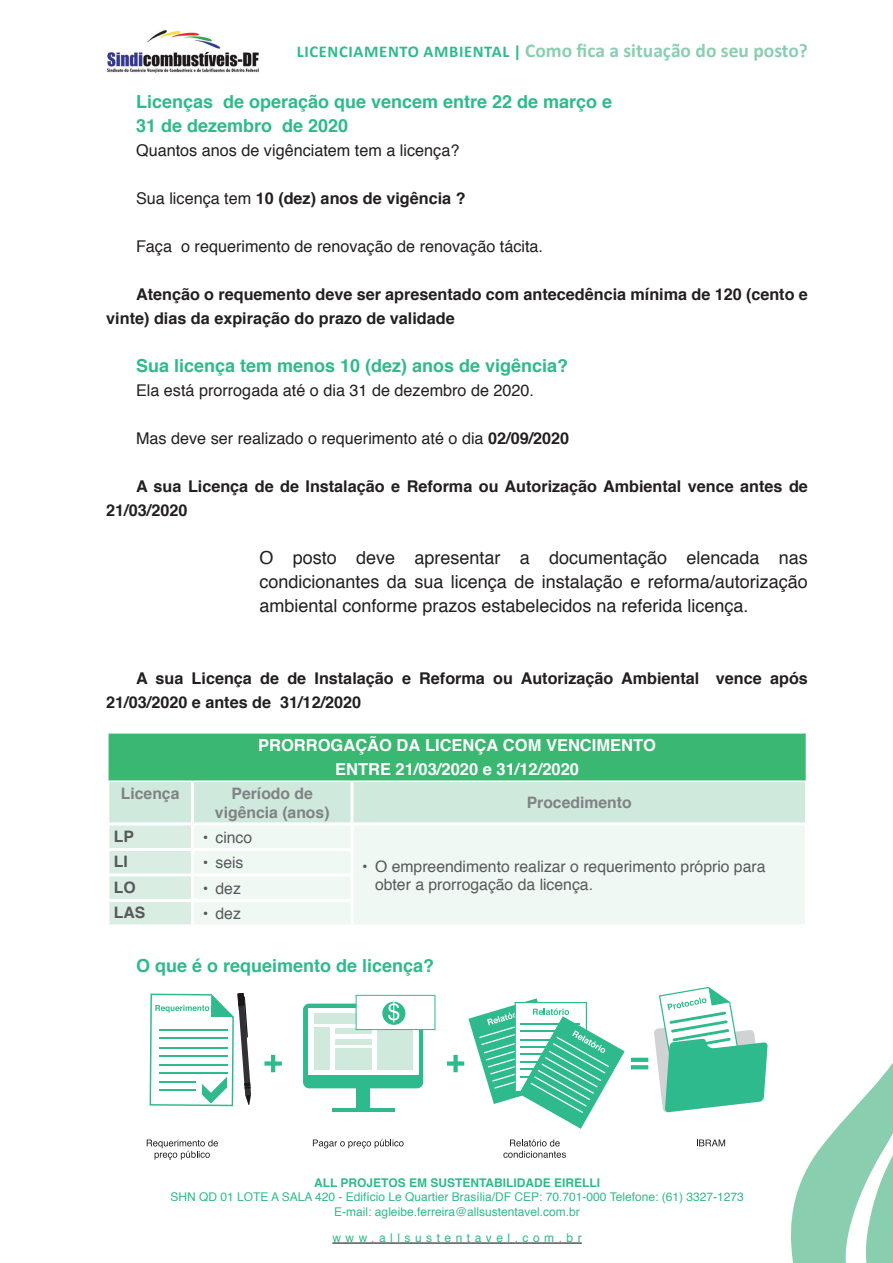
<style>
.page{position:relative;width:893px;height:1263px;background:#fff}
.page>*{position:absolute;margin:0;border:0;box-sizing:border-box;transform-origin:0 0}
.t1{font:700 19.5px "Calibri";color:#8aceb0}
.t2{font:18px/24px "Helvetica";color:#231f20;text-align:justify}
.t3{font:700 18px/24px "Helvetica";color:#2fba8c}
.t4{font:700 16.5px/24px "Helvetica";color:#fff;text-align:center}
.t5{font:700 16.2px/24px "Helvetica";color:#231f20}
.t6{font:16.2px "Helvetica";color:#231f20}
.t7{font:15.75px/18px "Helvetica";color:#57585a}
.t8{font:700 15.75px/18.9px "Helvetica";color:#808285;text-align:center}
.t9{font:700 15.75px "Helvetica";color:#57585a}
.t10{font:12px/14.4px "Helvetica";color:#2fba8c;text-align:center}
.t11{font:700 12px "Helvetica";color:#2fba8c}
.t12{font:12px "Helvetica";letter-spacing:.375em;color:#2fba8c}
.s1{font-size:16.5px;color:#2fba8c}
.s2{font-weight:400}
.s3{font-weight:700}
</style>
<div class="page">
<hr style="left:332px;top:1243px;width:250px;height:1px;background:#000">
<svg style="left:791px;top:1063px;width:102px;height:200px"></svg>
<img style="left:107px;top:30px;width:152px;height:43px">
<div style="left:108px;top:733px;width:698px;height:48px;background:#3ab770"></div>
<svg style="left:109px;top:782px;width:696px;height:142px;background:#d2e9de"></svg>
<div style="left:194px;top:825px;width:611px;height:99px;background:#eff8f3"></div>
<hr style="left:107px;top:732px;width:85px;height:2px;background:#fff">
<hr style="left:107px;top:734px;width:2px;height:46px;background:#fff">
<hr style="left:192px;top:732px;width:160px;height:2px;background:#fff">
<hr style="left:352px;top:732px;width:455px;height:2px;background:#fff">
<hr style="left:107px;top:780px;width:85px;height:2px;background:#fff">
<hr style="left:192px;top:780px;width:160px;height:2px;background:#fff">
<hr style="left:352px;top:780px;width:455px;height:2px;background:#fff">
<hr style="left:191px;top:782px;width:3px;height:40px;background:#fff">
<hr style="left:350px;top:782px;width:3px;height:40px;background:#fff">
<hr style="left:106px;top:822px;width:86px;height:3px;background:#fff">
<hr style="left:192px;top:822px;width:160px;height:3px;background:#fff">
<hr style="left:191px;top:825px;width:3px;height:23px;background:#fff">
<hr style="left:352px;top:822px;width:456px;height:3px;background:#fff">
<hr style="left:350px;top:825px;width:3px;height:23px;background:#fff">
<hr style="left:106px;top:848px;width:86px;height:3px;background:#fff">
<hr style="left:192px;top:848px;width:161px;height:3px;background:#fff">
<hr style="left:191px;top:851px;width:3px;height:22px;background:#fff">
<hr style="left:350px;top:851px;width:3px;height:22px;background:#fff">
<hr style="left:106px;top:873px;width:86px;height:3px;background:#fff">
<hr style="left:192px;top:873px;width:161px;height:3px;background:#fff">
<hr style="left:191px;top:876px;width:3px;height:23px;background:#fff">
<hr style="left:350px;top:876px;width:3px;height:23px;background:#fff">
<hr style="left:106px;top:899px;width:86px;height:3px;background:#fff">
<hr style="left:192px;top:899px;width:161px;height:3px;background:#fff">
<hr style="left:191px;top:902px;width:3px;height:22px;background:#fff">
<hr style="left:350px;top:902px;width:3px;height:22px;background:#fff">
<svg style="left:654px;top:987px;width:113px;height:125px"></svg>
<svg style="left:150px;top:993px;width:101px;height:113px"></svg>
<div style="left:356px;top:1068px;width:14px;height:42px;background:#2fba8d"></div>
<div style="left:303px;top:1003px;width:120px;height:85px;background:#2fba8d;border-radius:6px"></div>
<div style="left:308px;top:1008px;width:110px;height:67px;background:#fff"></div>
<hr style="left:332px;top:1109px;width:62px;height:3px;background:#2fba8d">
<div style="left:377px;top:1029px;width:36px;height:41px;background:#d0e9dd"></div>
<div style="left:335px;top:1029px;width:37px;height:5px;background:#d0e9dd"></div>
<div style="left:335px;top:1039px;width:37px;height:5px;background:#d0e9dd"></div>
<div style="left:335px;top:1049px;width:37px;height:21px;background:#d0e9dd"></div>
<div style="left:314px;top:1027px;width:16px;height:43px;background:#d0e9dd"></div>
<div style="left:314px;top:1013px;width:99px;height:11px;background:#d0e9dd"></div>
<svg style="left:356px;top:995px;width:79px;height:35px"></svg>
<svg style="left:147px;top:1139px;width:71px;height:21px"></svg>
<svg style="left:313px;top:1139px;width:91px;height:9px"></svg>
<svg style="left:503px;top:1139px;width:63px;height:19px"></svg>
<svg style="left:697px;top:1139px;width:28px;height:7px"></svg>
<svg style="left:264px;top:1055px;width:18px;height:17px"></svg>
<svg style="left:447px;top:998px;width:178px;height:131px"></svg>
<svg style="left:631px;top:1058px;width:17px;height:4px"></svg>
<svg style="left:631px;top:1065px;width:17px;height:4px"></svg>
<p class="t1" style="left:297px;top:38px;width:512px"><span class="s1">LICENCIAMENTO AMBIENTAL |</span> Como fica a situação do seu posto?</p>
<p class="t3" style="left:136px;top:90px;width:478px">Licenças de operação que vencem entre 22 de março e<br>31 de dezembro de 2020</p>
<p class="t6" style="left:136px;top:138px;width:325px">Quantos anos de vigênciatem tem a licença?</p>
<p class="t5" style="left:136px;top:187px;width:331px"><span class="s2">Sua licença tem</span> 10 (dez) anos de vigência ?</p>
<p class="t6" style="left:136px;top:234px;width:409px">Faça o requerimento de renovação de renovação tácita.</p>
<p class="t5" style="left:106px;top:283px;width:703px;text-indent:30px">Atenção o requemento deve ser apresentado com antecedência mínima de 120 (cento e vinte) dias da expiração do prazo de validade</p>
<p class="t3" style="left:136px;top:354px;width:434px">Sua licença tem menos 10 (dez) anos de vigência?</p>
<p class="t6" style="left:136px;top:378px;width:400px">Ela está prorrogada até o dia 31 de dezembro de 2020.</p>
<p class="t6" style="left:136px;top:426px;width:435px">Mas deve ser realizado o requerimento até o dia <span class="s3">02/09/2020</span></p>
<p class="t5" style="left:106px;top:475px;width:703px;text-indent:30px">A sua Licença de de Instalação e Reforma ou Autorização Ambiental vence antes de<br>21/03/2020</p>
<p class="t2" style="left:259px;top:546px;width:550px">O posto deve apresentar a documentação elencada nas condicionantes da sua licença de instalação e reforma/autorização ambiental conforme prazos estabelecidos na referida licença.</p>
<p class="t5" style="left:106px;top:667px;width:703px;text-indent:30px">A sua Licença de de Instalação e Reforma ou Autorização Ambiental vence após<br>21/03/2020 e antes de 31/12/2020</p>
<p class="t4" style="left:258px;top:734px;width:399px">PRORROGAÇÃO DA LICENÇA COM VENCIMENTO<br>ENTRE 21/03/2020 e 31/12/2020</p>
<p class="t8" style="left:121px;top:784px;width:60px">Licença</p>
<p class="t8" style="left:215px;top:784px;width:116px">Período de vigência (anos)</p>
<p class="t8" style="left:527px;top:794px;width:107px">Procedimento</p>
<p class="t9" style="left:114px;top:823px;width:22px">LP</p>
<p class="t7" style="left:203px;top:828px;width:51px">• cinco</p>
<p class="t7" style="left:375px;top:858px;width:392px;text-indent:-13px">• O empreendimento realizar o requerimento próprio para obter a prorrogação da licença.</p>
<p class="t9" style="left:114px;top:849px;width:16px">LI</p>
<p class="t7" style="left:203px;top:854px;width:42px">• seis</p>
<p class="t9" style="left:114px;top:874px;width:23px">LO</p>
<p class="t7" style="left:203px;top:879px;width:40px">• dez</p>
<p class="t9" style="left:114px;top:900px;width:33px">LAS</p>
<p class="t7" style="left:203px;top:905px;width:40px">• dez</p>
<p class="t3" style="left:136px;top:954px;width:300px">O que é o requeimento de licença?</p>
<p class="t11" style="left:314px;top:1173px;width:288px">ALL PROJETOS EM SUSTENTABILIDADE EIRELLI</p>
<p class="t10" style="left:170px;top:1190px;width:575px">SHN QD 01 LOTE A SALA 420 - Edifício Le Quartier Brasília/DF CEP: 70.701-000 Telefone: (61) 3327-1273<br>E-mail: agleibe.ferreira@allsustentavel.com.br</p>
<p class="t12" style="left:332px;top:1229px;width:251px">www.allsustentavel.com.br</p>
</div>
